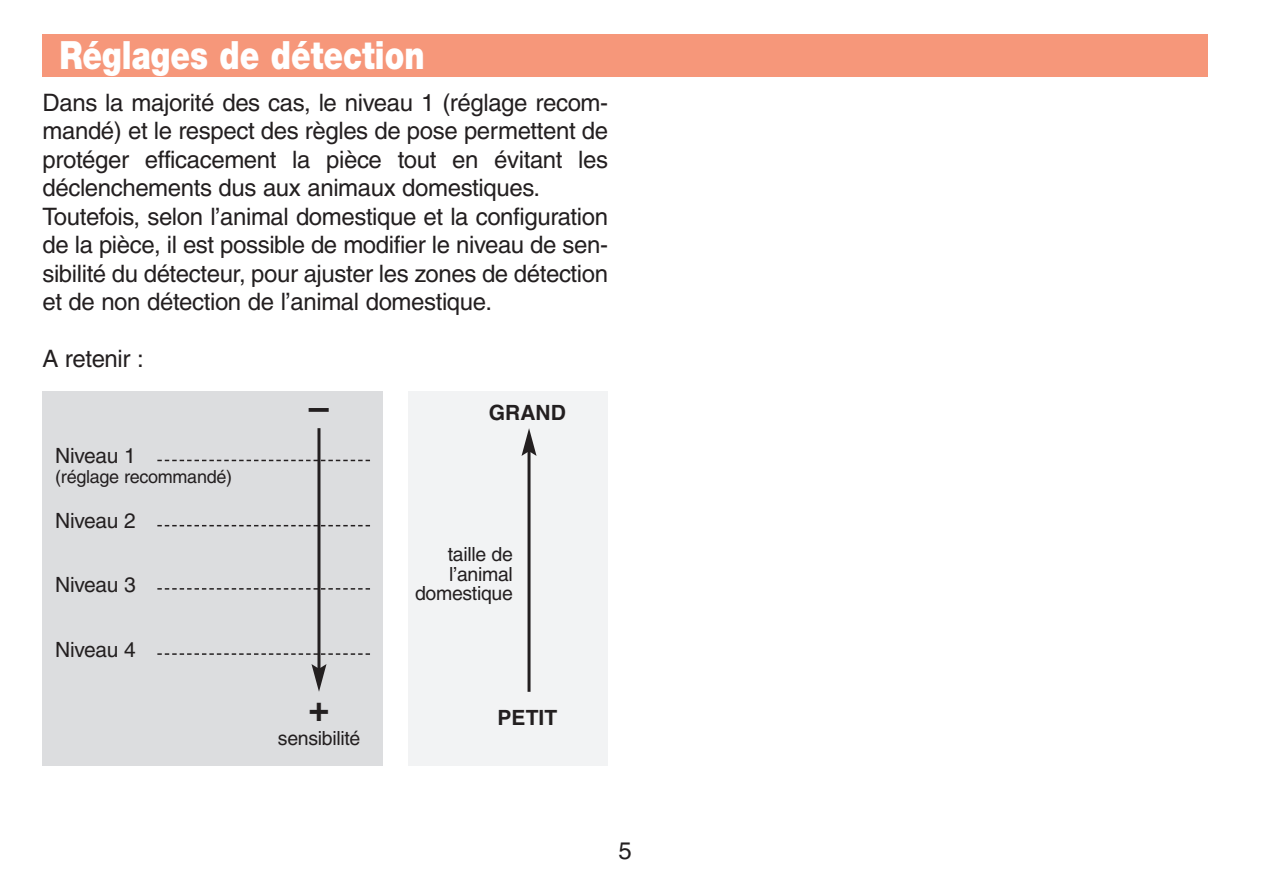
<style>
.page{position:relative;width:1276px;height:893px;background:#fff}
.page>*{position:absolute;margin:0;border:0;box-sizing:border-box;transform-origin:0 0}
.t1{font:900 39px "Helvetica Neue";color:#fff;scale:.8 1}
.t2{font:700 36px "Helvetica";color:#231f20}
.t3{font:24px/28.5px "Helvetica";letter-spacing:-.015em;color:#231f20}
.t4{font:21px "Helvetica";letter-spacing:-.015em;color:#231f20}
.t5{font:700 21px "Helvetica";color:#231f20}
.t6{font:19.5px/19.5px "Helvetica";letter-spacing:-.015em;color:#231f20;text-align:right}
.t7{font:18px "Helvetica";letter-spacing:-.015em;color:#231f20}
</style>
<div class="page">
<div style="left:43px;top:34px;width:1165px;height:43px;background:#f6977a"></div>
<div style="left:43px;top:391px;width:340px;height:374px;background:#dcdddf"></div>
<div style="left:408px;top:391px;width:200px;height:374px;background:#f2f3f4"></div>
<hr style="left:317px;top:428px;width:3px;height:241px;background:#231f20">
<svg style="left:311px;top:664px;width:15px;height:28px"></svg>
<hr style="left:527px;top:451px;width:3px;height:241px;background:#231f20">
<svg style="left:521px;top:428px;width:15px;height:28px"></svg>
<svg style="left:157px;top:460px;width:213px;height:1px"></svg>
<svg style="left:157px;top:525px;width:213px;height:1px"></svg>
<svg style="left:157px;top:588px;width:213px;height:2px"></svg>
<svg style="left:157px;top:653px;width:213px;height:2px"></svg>
<h1 class="t1" style="left:60px;top:41px;width:458px">Réglages de détection</h1>
<p class="t3" style="left:42px;top:90px;width:567px">Dans la majorité des cas, le niveau 1 (réglage recom&shy;mandé) et le respect des règles de pose permettent de protéger efficacement la pièce tout en évitant les déclenchements dus aux animaux domestiques.<br>Toutefois, selon l’animal domestique et la configuration de la pièce, il est possible de modifier le niveau de sen&shy;sibilité du détecteur, pour ajuster les zones de détection et de non détection de l’animal domestique.</p>
<p class="t3" style="left:42px;top:347px;width:103px">A retenir :</p>
<p class="t4" style="left:55px;top:448px;width:82px">Niveau 1</p>
<p class="t7" style="left:55px;top:470px;width:178px">(réglage recommandé)</p>
<p class="t4" style="left:55px;top:513px;width:82px">Niveau 2</p>
<p class="t4" style="left:55px;top:577px;width:82px">Niveau 3</p>
<p class="t4" style="left:55px;top:641px;width:82px">Niveau 4</p>
<h2 class="t2" style="left:309px;top:394px;width:22px">–</h2>
<h2 class="t2" style="left:308px;top:695px;width:23px">+</h2>
<p class="t6" style="left:278px;top:730px;width:84px">sensibilité</p>
<p class="t5" style="left:489px;top:405px;width:78px">GRAND</p>
<p class="t6" style="left:415px;top:547px;width:99px">taille de l’animal domestique</p>
<p class="t5" style="left:497px;top:710px;width:61px">PETIT</p>
<p class="t3" style="left:618px;top:839px;width:15px">5</p>
</div>
